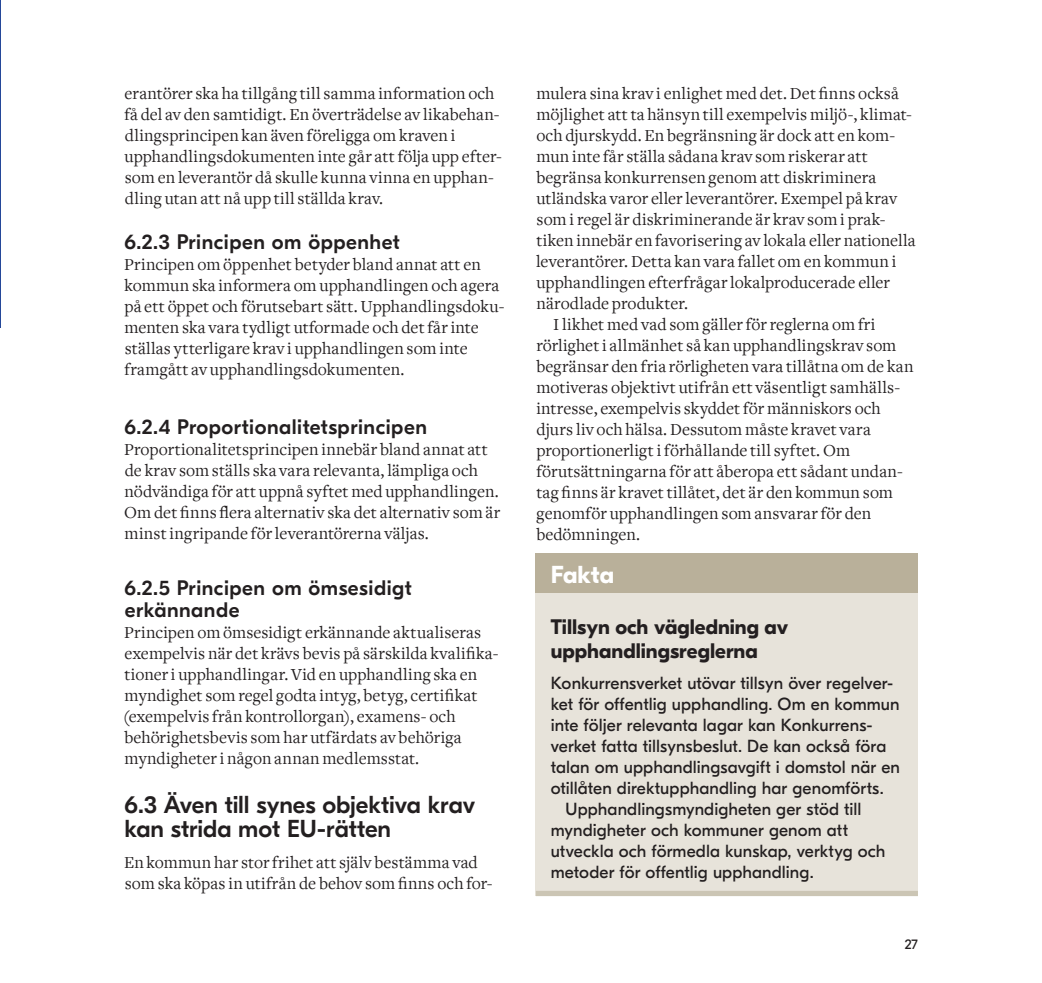
<style>
.page{position:relative;width:1042px;height:983px;background:#fff}
.page>*{position:absolute;margin:0;border:0;box-sizing:border-box;transform-origin:0 0}
.Rubrik_1{font:500 24.5px/24.5px "GT Eesti Display";letter-spacing:-.005em;color:#231f20}
.Fakta_-_Rubrik{font:700 24.5px "GT Eesti Display";letter-spacing:-.005em;color:#fff}
.Rubrik_2{font:500 21px/21px "GT Eesti Display";letter-spacing:.025em;color:#231f20}
.Fakta_-_Rubrik_1{font:700 21px/24.5px "GT Eesti Display";color:#231f20}
.Brödtext{font:17.5px/21px "Freight Text";letter-spacing:.005em;color:#231f20}
.Brödtext_-_indrag{font:17.5px/21px "Freight Text";letter-spacing:.01em;color:#231f20}
.Fakta_-_bröd{font:17.5px/21px "GT Eesti Display";letter-spacing:.005em;color:#231f20}
.t1{font:14px "GT Eesti Display";color:#231f20}
</style>
<div class="page">
<hr style="left:0;top:0;width:1px;height:327px;background:#244899">
<div style="left:536px;top:553px;width:382px;height:342px;background:#e7e3da"></div>
<div style="left:536px;top:553px;width:382px;height:40px;background:#b9b09a"></div>
<div style="left:536px;top:890px;width:382px;height:5px;background:#cbc5b4"></div>
<p class="Brödtext" style="left:125px;top:83px;width:379px">erantörer ska ha tillgång till samma information och få del av den samtidigt. En överträdelse av likabehan&shy;dlingsprincipen kan även föreligga om kraven i upphandlingsdokumenten inte går att följa upp efter&shy;som en leverantör då skulle kunna vinna en upphan&shy;dling utan att nå upp till ställda krav.</p>
<p class="Rubrik_2" style="left:124px;top:231px;width:277px">6.2.3 Principen om öppenhet</p>
<p class="Brödtext" style="left:124px;top:254px;width:382px">Principen om öppenhet betyder bland annat att en kommun ska informera om upphandlingen och agera på ett öppet och förutsebart sätt. Upphandlingsdoku&shy;menten ska vara tydligt utformade och det får inte ställas ytterligare krav i upphandlingen som inte framgått av upphandlingsdokumenten.</p>
<p class="Rubrik_2" style="left:124px;top:416px;width:304px">6.2.4 Proportionalitetsprincipen</p>
<p class="Brödtext" style="left:124px;top:438px;width:378px">Proportionalitetsprincipen innebär bland annat att de krav som ställs ska vara relevanta, lämpliga och nödvändiga för att uppnå syftet med upphandlingen.<br>Om det finns flera alternativ ska det alternativ som är minst ingripande för leverantörerna väljas.</p>
<p class="Rubrik_2" style="left:124px;top:578px;width:289px">6.2.5 Principen om ömsesidigt erkännande</p>
<p class="Brödtext" style="left:123px;top:621px;width:377px">Principen om ömsesidigt erkännande aktualiseras exempelvis när det krävs bevis på särskilda kvalifika&shy;tioner i upphandlingar. Vid en upphandling ska en myndighet som regel godta intyg, betyg, certifikat (exempelvis från kontrollorgan), examens- och behörighetsbevis som har utfärdats av behöriga myndigheter i någon annan medlemsstat.</p>
<p class="Rubrik_1" style="left:124px;top:792px;width:352px">6.3 Även till synes objektiva krav kan strida mot EU-rätten</p>
<p class="Brödtext" style="left:124px;top:852px;width:370px">En kommun har stor frihet att själv bestämma vad som ska köpas in utifrån de behov som finns och for-</p>
<p class="Brödtext" style="left:536px;top:83px;width:381px">mulera sina krav i enlighet med det.Det finns också möjlighet att ta hänsyn till exempelvis miljö-, klimat&shy;och djurskydd. En begränsning är dock att en kom&shy;mun inte får ställa sådana krav som riskerar att begränsa konkurrensen genom att diskriminera utländska varor eller leverantörer. Exempel på krav som i regel är diskriminerande är krav som i prak&shy;tiken innebär en favorisering av lokala eller nationella leverantörer. Detta kan vara fallet om en kommun i upphandlingen efterfrågar lokalproducerade eller närodlade produkter.</p>
<p class="Brödtext_-_indrag" style="left:536px;top:314px;width:379px;text-indent:17px">I likhet med vad som gäller för reglerna om fri rörlighet i allmänhet så kan upphandlingskrav som begränsar den fria rörligheten vara tillåtna om de kan motiveras objektivt utifrån ett väsentligt samhälls&shy;intresse, exempelvis skyddet för människors och djurs liv och hälsa. Dessutom måste kravet vara proportionerligt i förhållande till syftet. Om förutsättningarna för att åberopa ett sådant undan&shy;tag finns är kravettillåtet, det är den kommun som genomför upphandlingen som ansvarar för den bedömningen.</p>
<p class="Fakta_-_Rubrik" style="left:551px;top:560px;width:65px">Fakta</p>
<p class="Fakta_-_Rubrik_1" style="left:551px;top:614px;width:239px">Tillsyn och vägledning av upphandlingsreglerna</p>
<p class="Fakta_-_bröd" style="left:551px;top:673px;width:351px">Konkurrensverket utövar tillsyn över regelver&shy;ket för offentlig upphandling. Om en kommun inte följer relevanta lagar kan Konkurrens&shy;verket fatta tillsynsbeslut. De kan också föra talan om upphandlingsavgift i domstol när en otillåten direktupphandling har genomförts.</p>
<p class="Fakta_-_bröd" style="left:551px;top:799px;width:336px;text-indent:15px">Upphandlingsmyndigheten ger stöd till myndigheter och kommuner genom att utveckla och förmedla kunskap, verktyg och metoder för offentlig upphandling.</p>
<p class="t1" style="left:905px;top:936px;width:15px">27</p>
</div>
